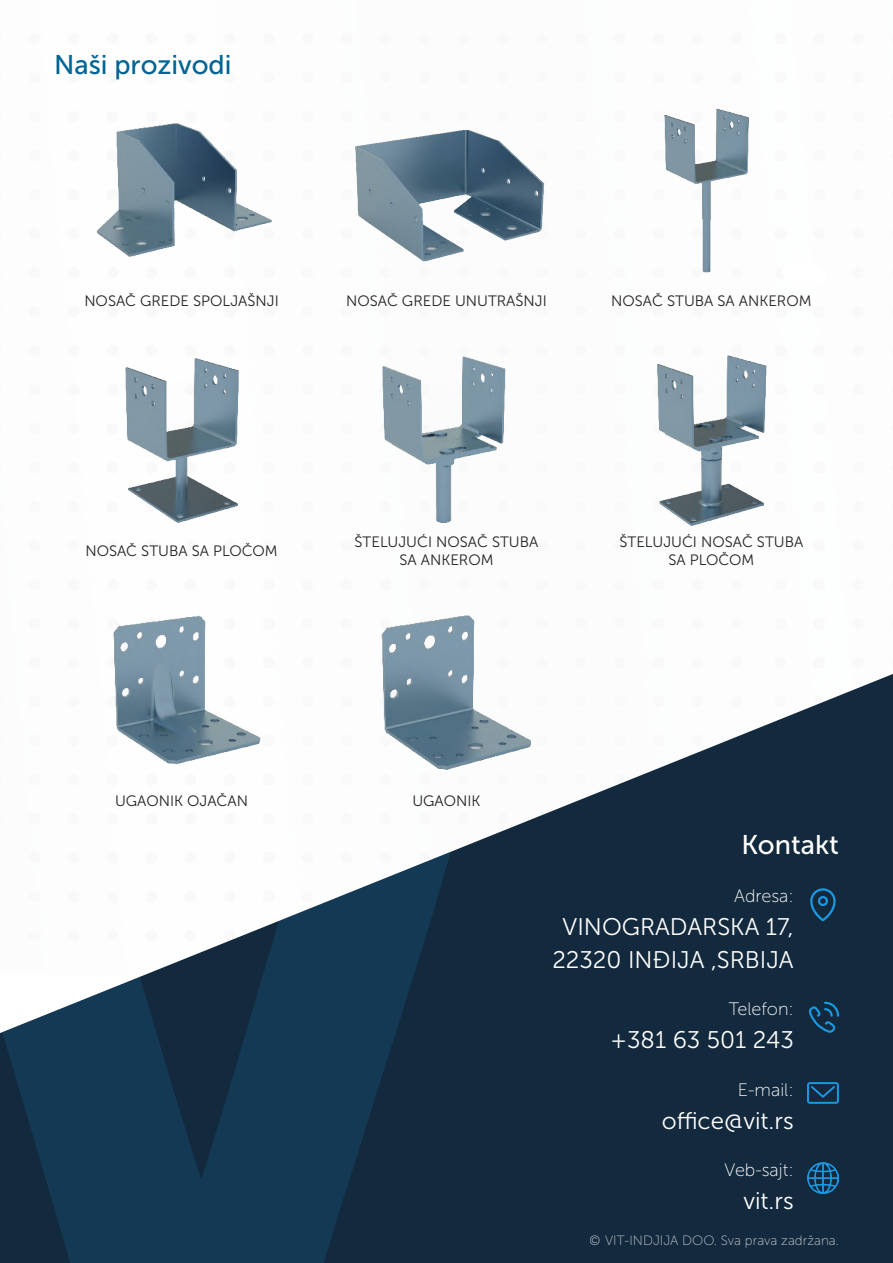
<style>
.page{position:relative;width:893px;height:1263px;background:#fff}
.page>*{position:absolute;margin:0;border:0;box-sizing:border-box;transform-origin:0 0}
.t1{font:27px "Museo Sans 500";color:#006494}
.t2{font:27px "Museo Sans 500";color:#fff}
.t3{font:24px/33px "Museo Sans 300";color:#fff;text-align:center}
.t4{font:18px "Museo Sans 100";color:#fff}
.t5{font:15px/18px "Museo Sans 300";color:#231f20;text-align:center}
.t6{font:13.5px "Museo Sans 100";color:#fff}
</style>
<div class="page">
<svg style="left:452px;top:674px;width:441px;height:589px;background:#2c3f51"></svg>
<svg style="left:0;top:851px;width:452px;height:412px;fill:#143955"></svg>
<svg style="left:810px;top:888px;width:26px;height:33px"></svg>
<svg style="left:809px;top:1002px;width:30px;height:31px"></svg>
<svg style="left:807px;top:1082px;width:32px;height:22px"></svg>
<img style="left:97px;top:123px;width:175px;height:134px">
<img style="left:125px;top:358px;width:114px;height:165px">
<img style="left:113px;top:615px;width:148px;height:150px">
<img style="left:355px;top:129px;width:190px;height:133px">
<img style="left:382px;top:356px;width:124px;height:167px">
<img style="left:381px;top:615px;width:193px;height:162px">
<img style="left:664px;top:108px;width:85px;height:165px">
<img style="left:657px;top:355px;width:110px;height:171px">
<img style="left:807px;top:1162px;width:31px;height:31px">
<p class="t1" style="left:54px;top:50px;width:179px">Naši prozivodi</p>
<p class="t5" style="left:84px;top:292px;width:196px">NOSAČ GREDE SPOLJAŠNJI</p>
<p class="t5" style="left:346px;top:292px;width:202px">NOSAČ GREDE UNUTRAŠNJI</p>
<p class="t5" style="left:611px;top:292px;width:202px">NOSAČ STUBA SA ANKEROM</p>
<p class="t5" style="left:85px;top:542px;width:194px">NOSAČ STUBA SA PLOČOM</p>
<p class="t5" style="left:355px;top:533px;width:185px">ŠTELUJUĆI NOSAČ STUBA<br>SA ANKEROM</p>
<p class="t5" style="left:619px;top:533px;width:185px">ŠTELUJUĆI NOSAČ STUBA<br>SA PLOČOM</p>
<p class="t5" style="left:115px;top:792px;width:134px">UGAONIK OJAČAN</p>
<p class="t5" style="left:412px;top:792px;width:70px">UGAONIK</p>
<p class="t2" style="left:741px;top:830px;width:99px">Kontakt</p>
<p class="t4" style="left:734px;top:886px;width:61px">Adresa:</p>
<p class="t3" style="left:552px;top:910px;width:243px">VINOGRADARSKA 17,<br>22320 INĐIJA ,SRBIJA</p>
<p class="t4" style="left:729px;top:999px;width:67px">Telefon:</p>
<p class="t3" style="left:611px;top:1023px;width:185px">+381 63 501 243</p>
<p class="t4" style="left:738px;top:1080px;width:57px">E-mail:</p>
<p class="t3" style="left:662px;top:1104px;width:133px">office@vit.rs</p>
<p class="t4" style="left:725px;top:1160px;width:71px">Veb-sajt:</p>
<p class="t3" style="left:743px;top:1184px;width:52px">vit.rs</p>
<p class="t6" style="left:590px;top:1234px;width:251px">© VIT-INDJIJA DOO. Sva prava zadržana.</p>
</div>
